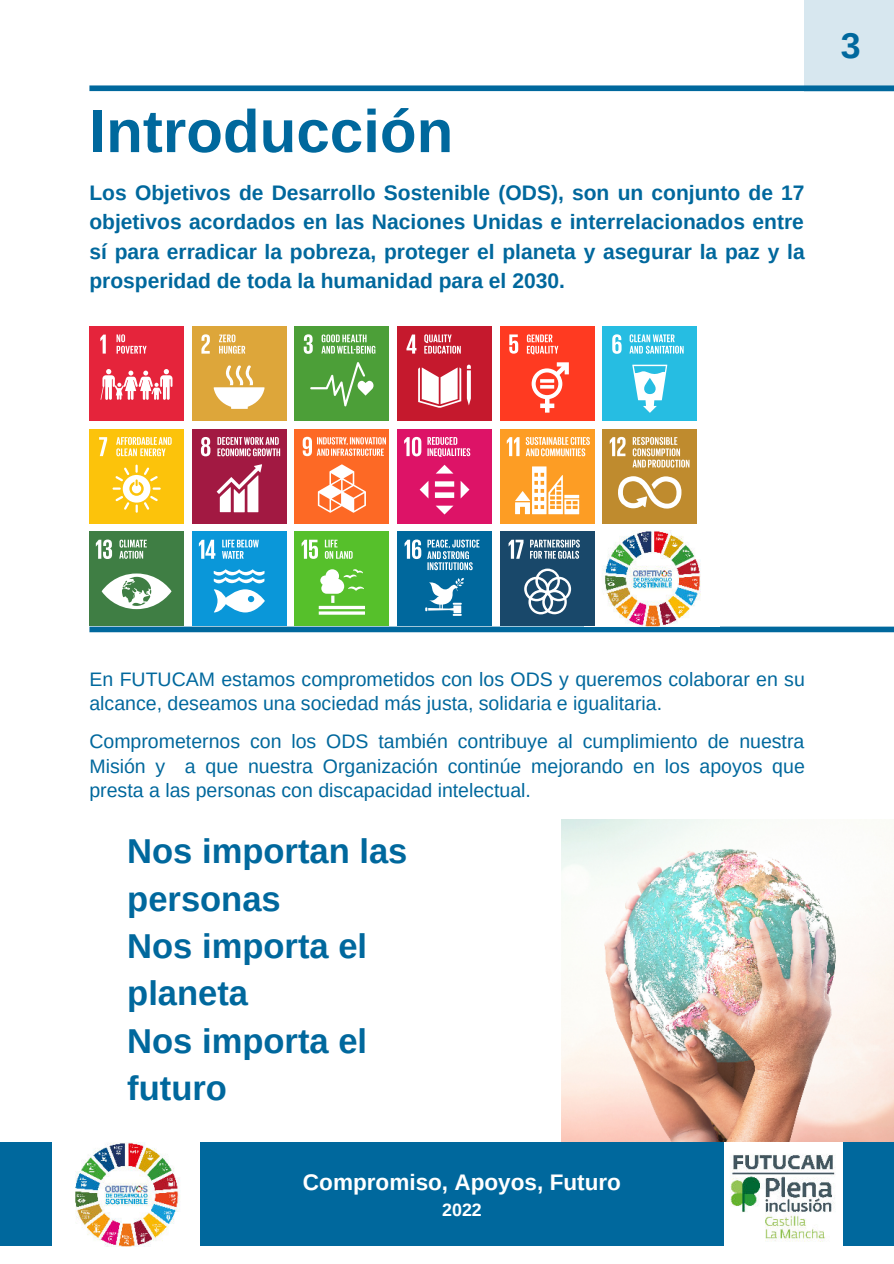
<style>
.page{position:relative;width:894px;height:1264px;background:#fff}
.page>*{position:absolute;margin:0;border:0;box-sizing:border-box;transform-origin:0 0}
.t1{font:700 60px "Arimo";color:#00689d}
.t2{font:700 35.7px "Arimo";color:#00689d}
.t3{font:700 34.5px/47.2px "Arimo";color:#00689d}
.t4{font:700 22.5px "Arimo";color:#fff}
.t5{font:700 21px/29.2px "Arimo";color:#00689d;text-align:justify}
.t6{font:19.5px/24.5px "Arimo";color:#00689d}
.t7{font:700 17.85px "Arimo";color:#fff}
</style>
<div class="page">
<div style="left:89px;top:85px;width:804px;height:6px;background:#00689d"></div>
<div style="left:89px;top:626px;width:804px;height:6px;background:#00689d"></div>
<img style="left:584px;top:531px;width:117px;height:95px">
<div style="left:89px;top:326px;width:95px;height:95px;background:#e5243b"></div>
<svg style="left:100px;top:334px;width:72px;height:66px"></svg>
<div style="left:397px;top:326px;width:94px;height:95px;background:#c5192d"></div>
<svg style="left:406px;top:334px;width:10px;height:19px"></svg>
<svg style="left:418px;top:364px;width:52px;height:44px"></svg>
<svg style="left:424px;top:334px;width:36px;height:20px"></svg>
<div style="left:294px;top:326px;width:95px;height:95px;background:#4c9f38"></div>
<svg style="left:303px;top:334px;width:10px;height:20px"></svg>
<svg style="left:310px;top:362px;width:63px;height:44px"></svg>
<svg style="left:321px;top:334px;width:54px;height:19px"></svg>
<div style="left:602px;top:326px;width:94px;height:95px;background:#26bde2"></div>
<svg style="left:612px;top:334px;width:71px;height:79px"></svg>
<div style="left:500px;top:326px;width:94px;height:95px;background:#ff3a21"></div>
<svg style="left:509px;top:334px;width:9px;height:19px"></svg>
<svg style="left:531px;top:362px;width:37px;height:50px"></svg>
<svg style="left:540px;top:379px;width:14px;height:4px"></svg>
<hr style="left:540px;top:385px;width:14px;height:3px;background:#fff">
<svg style="left:526px;top:334px;width:32px;height:20px"></svg>
<div style="left:192px;top:326px;width:94px;height:95px;background:#dda63a"></div>
<svg style="left:201px;top:334px;width:9px;height:19px"></svg>
<svg style="left:213px;top:365px;width:51px;height:44px"></svg>
<svg style="left:219px;top:334px;width:26px;height:19px"></svg>
<div style="left:192px;top:429px;width:94px;height:94px;background:#a21942"></div>
<svg style="left:201px;top:437px;width:9px;height:19px"></svg>
<svg style="left:217px;top:464px;width:45px;height:48px"></svg>
<svg style="left:217px;top:437px;width:63px;height:19px"></svg>
<div style="left:602px;top:429px;width:94px;height:94px;background:#bf8b2e"></div>
<svg style="left:609px;top:437px;width:80px;height:71px"></svg>
<div style="left:89px;top:429px;width:95px;height:94px;background:#fcc30b"></div>
<svg style="left:99px;top:437px;width:8px;height:19px"></svg>
<svg style="left:116px;top:437px;width:56px;height:19px"></svg>
<svg style="left:112px;top:464px;width:49px;height:48px"></svg>
<div style="left:294px;top:429px;width:95px;height:94px;background:#fd6925"></div>
<svg style="left:302px;top:437px;width:84px;height:75px"></svg>
<div style="left:397px;top:429px;width:94px;height:94px;background:#dd1367"></div>
<svg style="left:404px;top:437px;width:17px;height:19px"></svg>
<svg style="left:427px;top:437px;width:43px;height:20px"></svg>
<svg style="left:419px;top:465px;width:50px;height:49px"></svg>
<div style="left:500px;top:429px;width:94px;height:94px;background:#fd9d24"></div>
<svg style="left:506px;top:437px;width:13px;height:19px"></svg>
<svg style="left:515px;top:466px;width:64px;height:48px"></svg>
<svg style="left:525px;top:437px;width:64px;height:19px"></svg>
<div style="left:294px;top:532px;width:95px;height:94px;background:#56c02b"></div>
<svg style="left:301px;top:539px;width:17px;height:20px"></svg>
<svg style="left:318px;top:569px;width:47px;height:45px"></svg>
<svg style="left:325px;top:539px;width:27px;height:20px"></svg>
<div style="left:192px;top:532px;width:94px;height:94px;background:#0a97d9"></div>
<svg style="left:199px;top:539px;width:66px;height:73px"></svg>
<div style="left:89px;top:532px;width:95px;height:94px;background:#3f7e44"></div>
<svg style="left:96px;top:539px;width:75px;height:70px"></svg>
<div style="left:397px;top:532px;width:94px;height:94px;background:#00689d"></div>
<svg style="left:404px;top:539px;width:17px;height:20px"></svg>
<svg style="left:427px;top:539px;width:52px;height:31px"></svg>
<svg style="left:425px;top:578px;width:39px;height:38px"></svg>
<div style="left:500px;top:532px;width:94px;height:94px;background:#19486a"></div>
<svg style="left:508px;top:539px;width:71px;height:75px"></svg>
<div style="left:804px;top:0;width:89px;height:91px;background:#d7e7ef"></div>
<img style="left:561px;top:819px;width:332px;height:323px">
<div style="left:0;top:1142px;width:893px;height:104px;background:#00689d"></div>
<img style="left:53px;top:1142px;width:146px;height:104px">
<img style="left:724px;top:1142px;width:117px;height:104px">
<h1 class="t1" style="left:89px;top:90px;width:365px">Introducción</h1>
<p class="t5" style="left:89px;top:179px;width:716px">Los Objetivos de Desarrollo Sostenible (ODS), son un conjunto de 17 objetivos acordados en las Naciones Unidas e interrelacionados entre sí para erradicar la pobreza, proteger el planeta y asegurar la paz y la prosperidad de toda la humanidad para el 2030.</p>
<h2 class="t2" style="left:840px;top:21px;width:21px">3</h2>
<p class="t6" style="left:89px;top:667px;width:716px">En FUTUCAM estamos comprometidos con los ODS y queremos colaborar en su alcance, deseamos una sociedad más justa, solidaria e igualitaria.</p>
<p class="t6" style="left:89px;top:729px;width:716px;text-align:justify">Comprometernos con los ODS también contribuye al cumplimiento de nuestra Misión y a que nuestra Organización continúe mejorando en los apoyos que presta a las personas con discapacidad intelectual.</p>
<h3 class="t3" style="left:127px;top:828px;width:282px">Nos importan las personas<br>Nos importa el planeta<br>Nos importa el futuro</h3>
<p class="t4" style="left:303px;top:1166px;width:319px">Compromiso, Apoyos, Futuro</p>
<p class="t7" style="left:442px;top:1197px;width:41px">2022</p>
</div>
